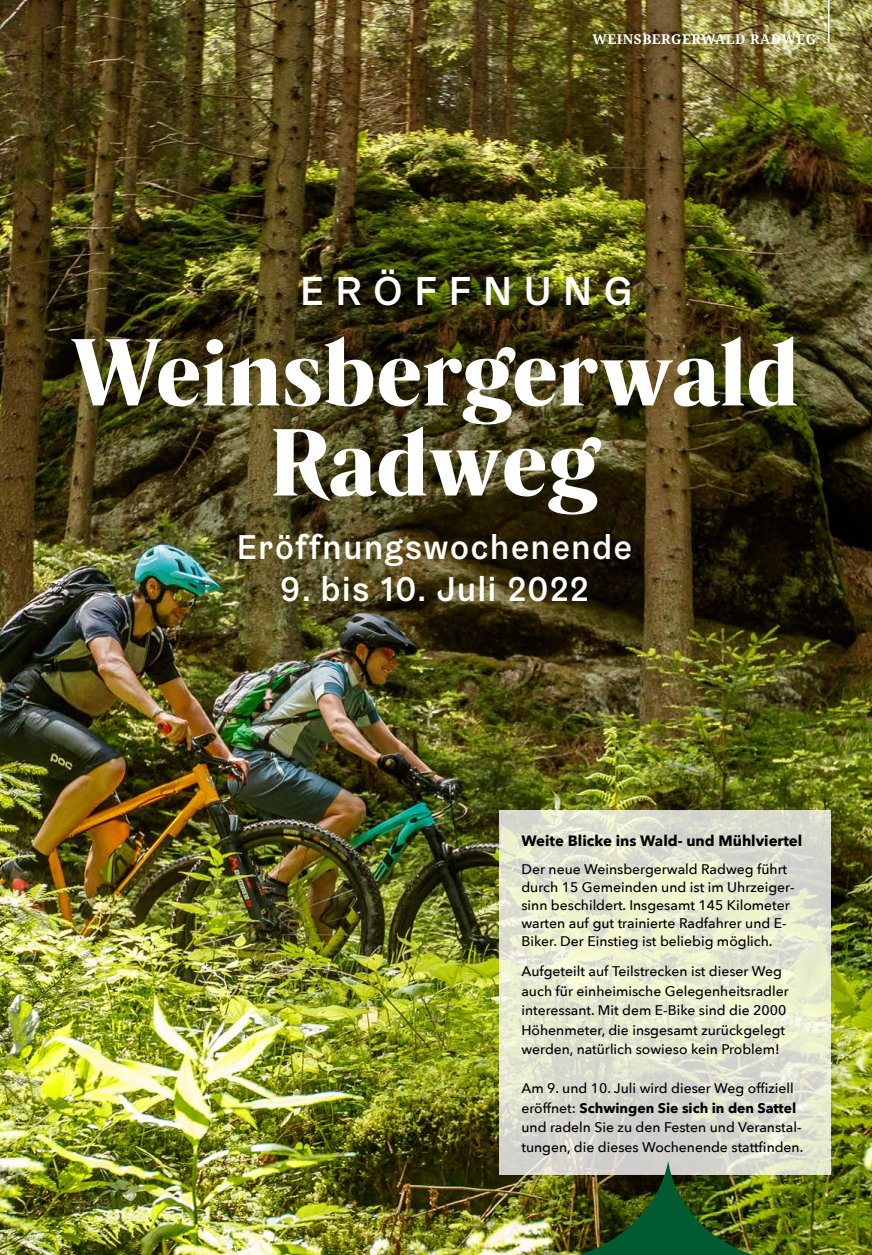
<style>
.page{position:relative;width:872px;height:1255px;background:#fff}
.page>*{position:absolute;margin:0;border:0;box-sizing:border-box;transform-origin:0 0}
.t1{font:900 90px/90px "Rando Display";color:#fff;text-align:center}
.t2{font:500 40.5px "Graebenbach";letter-spacing:.3em;color:#fff}
.t3{font:500 34.5px "Graebenbach";letter-spacing:.05em;color:#fff}
.t4{font:700 15px "Avenir Next";color:#000}
.t5{font:500 13.95px/19.5px "Avenir Next";color:#000}
.t6{font:700 13.5px "Noto Serif";letter-spacing:.04em;color:#fff}
.s1{font-weight:700}
</style>
<div class="page">
<img style="left:0;top:0;width:872px;height:1254px">
<hr style="left:828px;top:0;width:1px;height:43px;background:#fff">
<svg style="left:499px;top:810px;width:331px;height:365px;background:#e2e4d0"></svg>
<img style="left:505px;top:1160px;width:318px;height:94px">
<p class="t6" style="left:592px;top:30px;width:225px">WEINSBERGERWALD RADWEG</p>
<h2 class="t2" style="left:300px;top:265px;width:333px">ERÖFFNUNG</h2>
<h1 class="t1" style="left:70px;top:326px;width:730px">Weinsbergerwald<br>Radweg</h1>
<h3 class="t3" style="left:237px;top:525px;width:396px">Eröffnungswochenende</h3>
<h3 class="t3" style="left:280px;top:567px;width:309px">9. bis 10. Juli 2022</h3>
<p class="t4" style="left:521px;top:827px;width:282px">Weite Blicke ins Wald- und Mühlviertel</p>
<p class="t5" style="left:521px;top:859px;width:274px;line-height:18px">Der neue Weinsbergerwald Radweg führt durch 15 Gemeinden und ist im Uhrzeiger&shy;sinn beschildert. Insgesamt 145 Kilometer warten auf gut trainierte Radfahrer und E-Biker. Der Einstieg ist beliebig möglich.</p>
<p class="t5" style="left:521px;top:961px;width:269px">Aufgeteilt auf Teilstrecken ist dieser Weg auch für einheimische Gelegenheitsradler interessant. Mit dem E-Bike sind die 2000<br>Höhenmeter, die insgesamt zurückgelegt werden, natürlich sowieso kein Problem!</p>
<p class="t5" style="left:521px;top:1078px;width:283px">Am 9. und 10. Juli wird dieser Weg offiziell eröffnet: <span class="s1">Schwingen Sie sich in den Sattel </span>und radeln Sie zu den Festen und Veranstal&shy;tungen, die dieses Wochenende stattfinden.</p>
</div>
